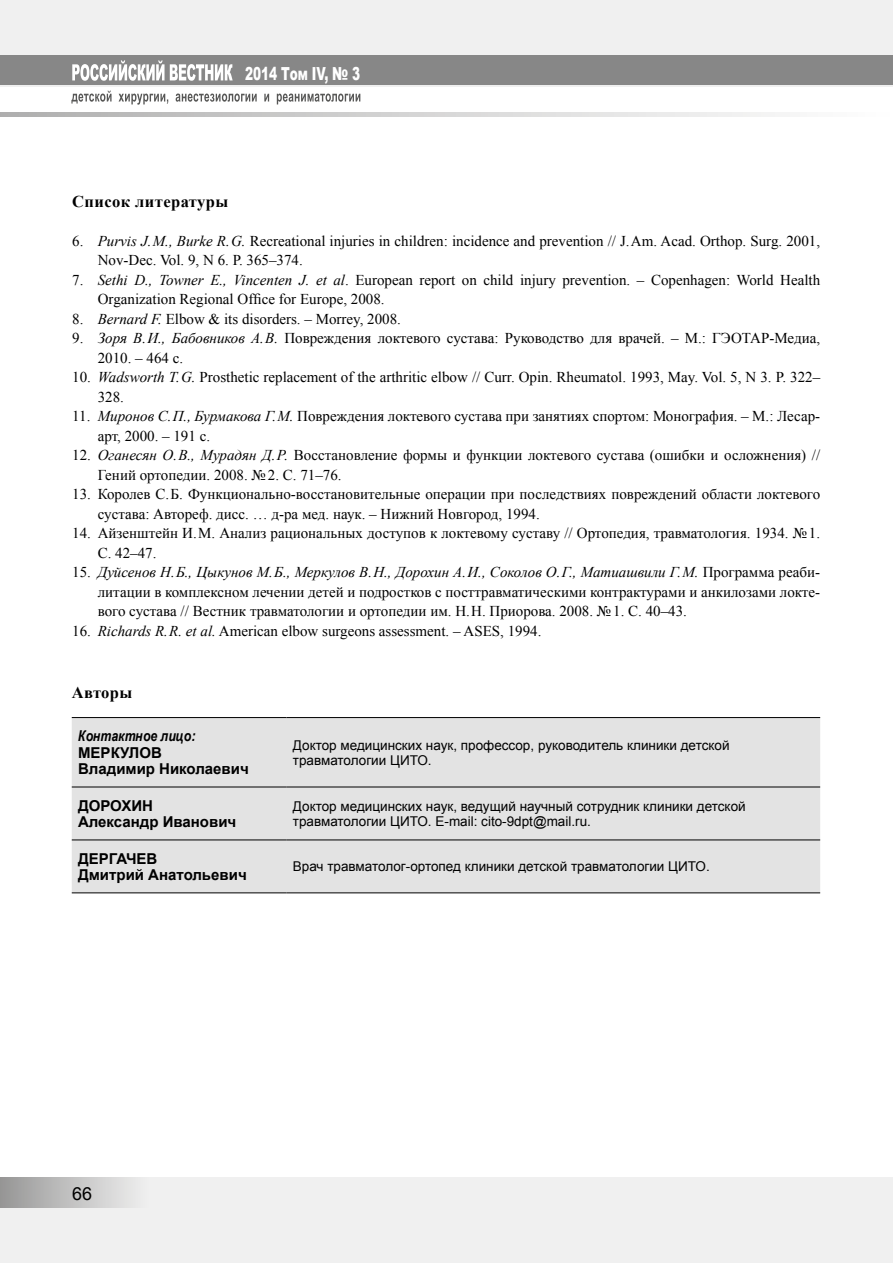
<style>
.page{position:relative;width:893px;height:1263px;background:#fff}
.page>*{position:absolute;margin:0;border:0;box-sizing:border-box;transform-origin:0 0}
.t1{font:900 18px "Arial";letter-spacing:-.005em;color:#fff;scale:.67 1}
.t2{font:18px "Arial";color:#000}
.t3{font:700 16.5px "Times New Roman";letter-spacing:.025em;color:#000}
.t4{font:15px/19.5px "Times New Roman";color:#000}
.t5{font:700 15px/16.5px "Arial";color:#000}
.t6{font:italic 700 15px "Arial Narrow";color:#000}
.t7{font:13.5px/15px "Arial";color:#000}
.s1{font-style:italic}
</style>
<div class="page">
<div style="left:0;top:0;width:893px;height:87px;background:#f0f0f0"></div>
<div style="left:0;top:1178px;width:893px;height:85px;background:#f0f0f0"></div>
<div style="left:0;top:55px;width:893px;height:30px;background:#878787"></div>
<div style="left:0;top:1178px;width:149px;height:30px;background:linear-gradient(to right,#979696,#f1f1f1)"></div>
<svg style="left:0;top:113px;width:775px;height:4px;background:#d1d1d1"></svg>
<svg style="left:71px;top:91px;width:289px;height:14px"></svg>
<svg style="left:72px;top:60px;width:161px;height:21px"></svg>
<div style="left:72px;top:718px;width:748px;height:174px;background:#e3e3e3"></div>
<hr style="left:72px;top:787px;width:214px;height:1px;background:#000">
<hr style="left:286px;top:787px;width:534px;height:1px;background:#000">
<hr style="left:72px;top:839px;width:214px;height:1px;background:#000">
<hr style="left:286px;top:839px;width:534px;height:1px;background:#000">
<hr style="left:72px;top:892px;width:214px;height:1px;background:#000">
<hr style="left:286px;top:892px;width:534px;height:1px;background:#000">
<hr style="left:72px;top:717px;width:214px;height:1px;background:#000">
<hr style="left:286px;top:717px;width:534px;height:1px;background:#000">
<p class="t1" style="left:245px;top:61px;width:173px">2014 Том IV, № 3</p>
<p class="t3" style="left:72px;top:190px;width:158px">Список литературы</p>
<p class="t4" style="left:98px;top:231px;width:724px;text-indent:-26px">6. <span class="s1">Purvis J. M., Burke R. G.</span> Recreational injuries in children: incidence and prevention // J. Am. Acad. Orthop. Surg. 2001,<br>Nov-Dec. Vol. 9, N 6. Р. 365–374.</p>
<p class="t4" style="left:98px;top:270px;width:724px;text-indent:-26px">7. <span class="s1">Sethi D., Towner E., Vincenten J. et al</span>. European report on child injury prevention. – Copenhagen: World Health<br>Organization Regional Office for Europe, 2008.</p>
<p class="t4" style="left:72px;top:309px;width:330px">8. <span class="s1">Bernard F.</span> Elbow &amp; its disorders. – Morrey, 2008.</p>
<p class="t4" style="left:98px;top:328px;width:724px;text-indent:-25px">9. <span class="s1">Зоря В. И., Бабовников А. В.</span> Повреждения локтевого сустава: Руководство для врачей. – М.: ГЭОТАР-Медиа,<br>2010. – 464 с.</p>
<p class="t4" style="left:98px;top:367px;width:724px;text-indent:-26px">10. <span class="s1">Wadsworth T. G.</span> Prosthetic replacement of the arthritic elbow // Curr. Opin. Rheumatol. 1993, May. Vol. 5, N 3. P. 322–<br>328.</p>
<p class="t4" style="left:98px;top:406px;width:724px;text-indent:-26px">11. <span class="s1">Миронов С. П., Бурмакова Г. М.</span> Повреждения локтевого сустава при занятиях спортом: Монография. – М.: Лесар&shy;арт, 2000. – 191 с.</p>
<p class="t4" style="left:98px;top:445px;width:724px;text-indent:-26px">12. <span class="s1">Оганесян О. В., Мурадян Д. Р.</span> Восстановление формы и функции локтевого сустава (ошибки и осложнения) //<br>Гений ортопедии. 2008. №2. С. 71–76.</p>
<p class="t4" style="left:98px;top:484px;width:724px;text-indent:-26px">13. Королев С. Б. Функционально-восстановительные операции при последствиях повреждений области локтевого сустава: Автореф. дисс. … д-ра мед. наук. – Нижний Новгород, 1994.</p>
<p class="t4" style="left:98px;top:523px;width:724px;text-indent:-26px">14. Айзенштейн И. М. Анализ рациональных доступов к локтевому суставу // Ортопедия, травматология. 1934. №1.<br>С. 42–47.</p>
<p class="t4" style="left:98px;top:562px;width:724px;text-align:justify;text-indent:-25px">15. <span class="s1">Дуйсенов Н. Б., Цыкунов М. Б., Меркулов В. Н., Дорохин А. И., Соколов О. Г., Матиашвили Г. М.</span> Программа реаби&shy;литации в комплексном лечении детей и подростков с посттравматическими контрактурами и анкилозами локте&shy;вого сустава // Вестник травматологии и ортопедии им. Н. Н. Приорова. 2008. №1. С. 40–43.</p>
<p class="t4" style="left:72px;top:621px;width:471px">16. <span class="s1">Richards R. R. et al.</span> American elbow surgeons assessment. – ASES, 1994.</p>
<p class="t3" style="left:72px;top:681px;width:62px">Авторы</p>
<p class="t6" style="left:78px;top:725px;width:119px">Контактное лицо:</p>
<p class="t5" style="left:78px;top:745px;width:172px">МЕРКУЛОВ<br>Владимир Николаевич</p>
<p class="t7" style="left:293px;top:738px;width:438px">Доктор медицинских наук, профессор, руководитель клиники детской травматологии ЦИТО.</p>
<p class="t5" style="left:78px;top:798px;width:160px">Дорохин<br>Александр Иванович</p>
<p class="t7" style="left:293px;top:799px;width:454px">Доктор медицинских наук, ведущий научный сотрудник клиники детской травматологии ЦИТО. E-mail: cito-9dpt@mail.ru.</p>
<p class="t5" style="left:78px;top:850px;width:170px">Дергачев<br>Дмитрий Анатольевич</p>
<p class="t7" style="left:293px;top:859px;width:418px">Врач травматолог-ортопед клиники детской травматологии ЦИТО.</p>
<p class="t2" style="left:72px;top:1181px;width:22px">66</p>
</div>
